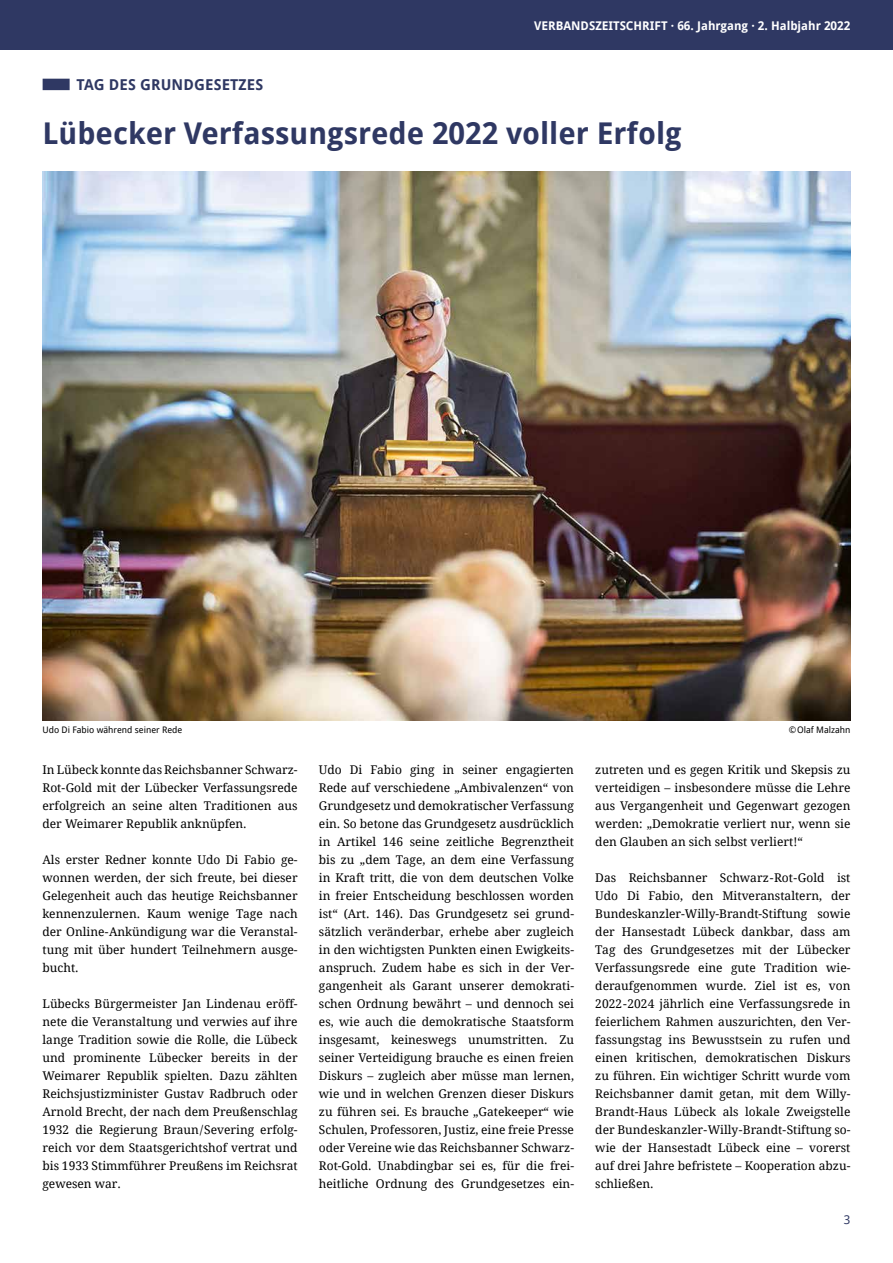
<style>
.page{position:relative;width:893px;height:1263px;background:#fff}
.page>*{position:absolute;margin:0;border:0;box-sizing:border-box;transform-origin:0 0}
.t1{font:700 30px "Droid Sans";color:#2f3863}
.t2{font:700 15px "Droid Sans";letter-spacing:.01em;color:#2f3863}
.t3{font:12px/18px "Droid Serif";color:#000;text-align:justify}
.t4{font:700 12px "Droid Sans";color:#fff}
.t5{font:12px "Droid Sans";color:#2f3863}
.t6{font:9px "Droid Sans";color:#000}
</style>
<div class="page">
<div style="left:0;top:0;width:893px;height:50px;background:#2f3863"></div>
<div style="left:43px;top:79px;width:27px;height:11px;background:#2f3863"></div>
<img style="left:43px;top:171px;width:807px;height:549px">
<p class="t2" style="left:77px;top:76px;width:188px">TAG DES GRUNDGESETZES</p>
<p class="t4" style="left:534px;top:19px;width:318px">VERBANDSZEITSCHRIFT · 66. Jahrgang · 2. Halbjahr 2022</p>
<h1 class="t1" style="left:43px;top:116px;width:641px">Lübecker Verfassungsrede 2022 voller Erfolg</h1>
<p class="t6" style="left:43px;top:725px;width:141px">Udo Di Fabio während seiner Rede</p>
<p class="t6" style="left:789px;top:725px;width:63px">©Olaf Malzahn</p>
<p class="t3" style="left:43px;top:761px;width:257px">In Lübeck konnte das Reichsbanner Schwarz-Rot-Gold mit der Lübecker Verfassungsrede erfolgreich an seine alten Traditionen aus der Weimarer Republik anknüpfen.</p>
<p class="t3" style="left:43px;top:851px;width:257px">Als erster Redner konnte Udo Di Fabio ge&shy;wonnen werden, der sich freute, bei dieser Gelegenheit auch das heutige Reichsbanner kennenzulernen. Kaum wenige Tage nach der Online-Ankündigung war die Veranstal&shy;tung mit über hundert Teilnehmern ausge&shy;bucht.</p>
<p class="t3" style="left:43px;top:995px;width:257px">Lübecks Bürgermeister Jan Lindenau eröff&shy;nete die Veranstaltung und verwies auf ihre lange Tradition sowie die Rolle, die Lübeck und prominente Lübecker bereits in der Weimarer Republik spielten. Dazu zählten Reichsjustizminister Gustav Radbruch oder Arnold Brecht, der nach dem Preußenschlag 1932 die Regierung Braun/Severing erfolg&shy;reich vor dem Staatsgerichtshof vertrat und bis 1933 Stimmführer Preußens im Reichsrat gewesen war.</p>
<p class="t3" style="left:319px;top:761px;width:257px">Udo Di Fabio ging in seiner engagierten Rede auf verschiedene „Ambivalenzen“ von Grundgesetz und demokratischer Verfassung ein. So betone das Grundgesetz ausdrücklich in Artikel 146 seine zeitliche Begrenztheit bis zu „dem Tage, an dem eine Verfassung in Kraft tritt, die von dem deutschen Volke in freier Entscheidung beschlossen worden ist“ (Art. 146). Das Grundgesetz sei grund&shy;sätzlich veränderbar, erhebe aber zugleich in den wichtigsten Punkten einen Ewigkeits&shy;anspruch. Zudem habe es sich in der Ver&shy;gangenheit als Garant unserer demokrati&shy;schen Ordnung bewährt – und dennoch sei es, wie auch die demokratische Staatsform insgesamt, keineswegs unumstritten. Zu seiner Verteidigung brauche es einen freien Diskurs – zugleich aber müsse man lernen, wie und in welchen Grenzen dieser Diskurs zu führen sei. Es brauche „Gatekeeper“ wie Schulen, Professoren, Justiz, eine freie Presse oder Vereine wie das Reichsbanner Schwarz-Rot-Gold. Unabdingbar sei es, für die frei&shy;heitliche Ordnung des Grundgesetzes ein-</p>
<p class="t3" style="left:595px;top:761px;width:257px">zutreten und es gegen Kritik und Skepsis zu verteidigen – insbesondere müsse die Lehre aus Vergangenheit und Gegenwart gezogen werden: „Demokratie verliert nur, wenn sie den Glauben an sich selbst verliert!“</p>
<p class="t3" style="left:595px;top:869px;width:257px">Das Reichsbanner Schwarz-Rot-Gold ist Udo Di Fabio, den Mitveranstaltern, der Bundeskanzler-Willy-Brandt-Stiftung sowie der Hansestadt Lübeck dankbar, dass am Tag des Grundgesetzes mit der Lübecker Verfassungsrede eine gute Tradition wie&shy;deraufgenommen wurde. Ziel ist es, von 2022-2024 jährlich eine Verfassungsrede in feierlichem Rahmen auszurichten, den Ver&shy;fassungstag ins Bewusstsein zu rufen und einen kritischen, demokratischen Diskurs zu führen. Ein wichtiger Schritt wurde vom Reichsbanner damit getan, mit dem Willy-Brandt-Haus Lübeck als lokale Zweigstelle der Bundeskanzler-Willy-Brandt-Stiftung so&shy;wie der Hansestadt Lübeck eine – vorerst auf drei Jahre befristete – Kooperation abzu&shy;schließen.</p>
<p class="t5" style="left:844px;top:1213px;width:8px">3</p>
</div>
